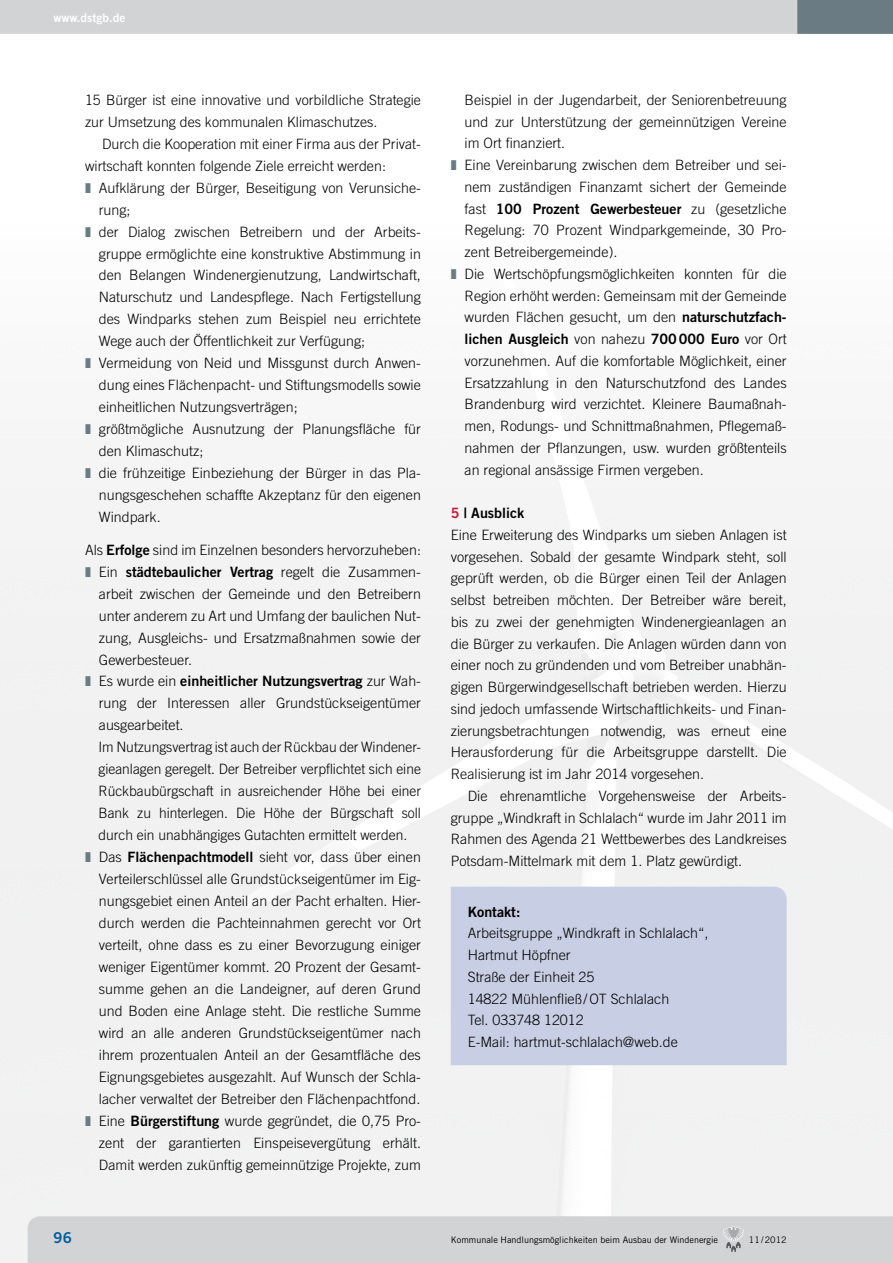
<style>
.page{position:relative;width:893px;height:1263px;background:#fff}
.page>*{position:absolute;margin:0;border:0;box-sizing:border-box;transform-origin:0 0}
.t1{font:15px "Trade Gothic Bold Two";color:#005d9e}
.t2{font:300 14.25px/21.8px "Trade Gothic";color:#000;text-align:justify}
.t3{font:14.25px "Trade Gothic Bold Two";color:#000}
.t4{font:12px "Trade Gothic Bold Two";color:#fff}
.t5{font:9px "Trade Gothic";color:#000}
.s1{color:#6b7b84}
.s2{font-family:"Trade Gothic Bold Two";font-weight:400}
.s3{font-family:"Trade Gothic";font-weight:300}
.s4{color:#c61b37}
</style>
<div class="page">
<svg style="left:0;top:0;width:893px;height:34px;background:#c6c9cb"></svg>
<div style="left:28px;top:1216px;width:865px;height:47px;background:#d1d3d4"></div>
<div style="left:451px;top:887px;width:336px;height:178px;background:#c8cfe4"></div>
<p class="t4" style="left:54px;top:11px;width:74px">www.dstgb.de</p>
<p class="t2" style="left:85px;top:89px;width:337px">15 Bürger ist eine innovative und vorbildliche Strategie zur Umsetzung des kommunalen Klimaschutzes.</p>
<p class="t2" style="left:102px;top:133px;width:320px">Durch die Kooperation mit einer Firma aus der Privat-</p>
<p class="t2" style="left:85px;top:155px;width:302px">wirtschaft konnten folgende Ziele erreicht werden:</p>
<p class="t2" style="left:85px;top:176px;width:337px"><span class="s1">❚</span> Aufklärung der Bürger, Beseitigung von Verunsiche-</p>
<p class="t2" style="left:99px;top:198px;width:33px">rung;</p>
<p class="t2" style="left:85px;top:220px;width:337px"><span class="s1">❚</span> der Dialog zwischen Betreibern und der Arbeits-</p>
<p class="t2" style="left:99px;top:242px;width:324px">gruppe ermöglichte eine konstruktive Abstimmung in</p>
<p class="t2" style="left:99px;top:264px;width:324px">den Belangen Windenergienutzung, Landwirtschaft,</p>
<p class="t2" style="left:99px;top:286px;width:324px">Naturschutz und Landespflege. Nach Fertigstellung</p>
<p class="t2" style="left:99px;top:308px;width:324px">des Windparks stehen zum Beispiel neu errichtete</p>
<p class="t2" style="left:99px;top:330px;width:268px">Wege auch der Öffentlichkeit zur Verfügung;</p>
<p class="t2" style="left:85px;top:352px;width:337px"><span class="s1">❚</span> Vermeidung von Neid und Missgunst durch Anwen-</p>
<p class="t2" style="left:99px;top:374px;width:324px">dung eines Flächenpacht- und Stiftungsmodells sowie</p>
<p class="t2" style="left:99px;top:396px;width:200px">einheitlichen Nutzungsverträgen;</p>
<p class="t2" style="left:85px;top:418px;width:337px"><span class="s1">❚</span> größtmögliche Ausnutzung der Planungsfläche für</p>
<p class="t2" style="left:99px;top:440px;width:106px">den Klimaschutz;</p>
<p class="t2" style="left:85px;top:462px;width:337px"><span class="s1">❚</span> die frühzeitige Einbeziehung der Bürger in das Pla-</p>
<p class="t2" style="left:99px;top:484px;width:324px">nungsgeschehen schaffte Akzeptanz für den eigenen</p>
<p class="t2" style="left:99px;top:506px;width:63px">Windpark.</p>
<p class="t2" style="left:85px;top:539px;width:337px">Als <span class="s2">Erfolge</span> sind im Einzelnen besonders hervorzuheben:</p>
<p class="t3" style="left:85px;top:563px;width:337px"><span class="s1">❚</span> <span class="s3">Ein</span> städtebaulicher Vertrag <span class="s3">regelt die Zusammen-</span></p>
<p class="t2" style="left:99px;top:582px;width:324px">arbeit zwischen der Gemeinde und den Betreibern unter anderem zu Art und Umfang der baulichen Nut&shy;zung, Ausgleichs- und Ersatzmaßnahmen sowie der Gewerbesteuer.</p>
<p class="t3" style="left:85px;top:672px;width:337px"><span class="s1">❚</span> <span class="s3">Es wurde ein</span> einheitlicher Nutzungsvertrag <span class="s3">zur Wah-</span></p>
<p class="t2" style="left:99px;top:692px;width:324px">rung der Interessen aller Grundstückseigentümer</p>
<p class="t2" style="left:99px;top:714px;width:86px">ausgearbeitet.</p>
<p class="t2" style="left:98px;top:736px;width:323px">Im Nutzungsvertrag ist auch der Rückbau der Windener-</p>
<p class="t2" style="left:98px;top:758px;width:324px">gieanlagen geregelt. Der Betreiber verpflichtet sich eine</p>
<p class="t2" style="left:98px;top:780px;width:324px">Rückbaubürgschaft in ausreichender Höhe bei einer</p>
<p class="t2" style="left:98px;top:802px;width:324px">Bank zu hinterlegen. Die Höhe der Bürgschaft soll</p>
<p class="t2" style="left:98px;top:824px;width:310px">durch ein unabhängiges Gutachten ermittelt werden.</p>
<p class="t2" style="left:85px;top:846px;width:337px"><span class="s1">❚</span> Das <span class="s2">Flächenpachtmodell</span> sieht vor, dass über einen</p>
<p class="t2" style="left:99px;top:868px;width:324px">Verteilerschlüssel alle Grundstückseigentümer im Eig-</p>
<p class="t2" style="left:99px;top:890px;width:324px">nungsgebiet einen Anteil an der Pacht erhalten. Hier-</p>
<p class="t2" style="left:99px;top:912px;width:324px">durch werden die Pachteinnahmen gerecht vor Ort</p>
<p class="t2" style="left:99px;top:934px;width:324px">verteilt, ohne dass es zu einer Bevorzugung einiger</p>
<p class="t2" style="left:99px;top:956px;width:324px">weniger Eigentümer kommt. 20 Prozent der Gesamt-</p>
<p class="t2" style="left:99px;top:978px;width:324px">summe gehen an die Landeigner, auf deren Grund</p>
<p class="t2" style="left:99px;top:1000px;width:324px">und Boden eine Anlage steht. Die restliche Summe</p>
<p class="t2" style="left:99px;top:1021px;width:324px">wird an alle anderen Grundstückseigentümer nach</p>
<p class="t2" style="left:99px;top:1043px;width:324px">ihrem prozentualen Anteil an der Gesamtfläche des</p>
<p class="t2" style="left:99px;top:1065px;width:324px">Eignungsgebietes ausgezahlt. Auf Wunsch der Schla-</p>
<p class="t2" style="left:99px;top:1087px;width:323px">lacher verwaltet der Betreiber den Flächenpachtfond.</p>
<p class="t2" style="left:85px;top:1109px;width:337px"><span class="s1">❚</span> Eine <span class="s2">Bürgerstiftung</span> wurde gegründet, die 0,75 Pro-</p>
<p class="t2" style="left:99px;top:1131px;width:324px">zent der garantierten Einspeisevergütung erhält.</p>
<p class="t2" style="left:99px;top:1153px;width:324px">Damit werden zukünftig gemeinnützige Projekte, zum</p>
<p class="t2" style="left:465px;top:89px;width:324px">Beispiel in der Jugendarbeit, der Seniorenbetreuung</p>
<p class="t2" style="left:465px;top:110px;width:324px">und zur Unterstützung der gemeinnützigen Vereine</p>
<p class="t2" style="left:465px;top:132px;width:102px">im Ort finanziert.</p>
<p class="t2" style="left:451px;top:154px;width:337px"><span class="s1">❚</span> Eine Vereinbarung zwischen dem Betreiber und sei-</p>
<p class="t2" style="left:465px;top:176px;width:324px">nem zuständigen Finanzamt sichert der Gemeinde</p>
<p class="t3" style="left:465px;top:200px;width:324px"><span class="s3">fast</span> 100 Prozent Gewerbesteuer <span class="s3">zu (gesetzliche</span></p>
<p class="t2" style="left:465px;top:219px;width:324px">Regelung: 70 Prozent Windparkgemeinde, 30 Pro-</p>
<p class="t2" style="left:465px;top:241px;width:154px">zent Betreibergemeinde).</p>
<p class="t2" style="left:451px;top:263px;width:337px"><span class="s1">❚</span> Die Wertschöpfungsmöglichkeiten konnten für die</p>
<p class="t2" style="left:465px;top:284px;width:324px">Region erhöht werden: Gemeinsam mit der Gemeinde</p>
<p class="t2" style="left:465px;top:306px;width:324px">wurden Flächen gesucht, um den <span class="s2">naturschutzfach-</span></p>
<p class="t3" style="left:465px;top:330px;width:324px">lichen Ausgleich <span class="s3">von nahezu</span> 700000 Euro <span class="s3">vor Ort</span></p>
<p class="t2" style="left:465px;top:350px;width:324px">vorzunehmen. Auf die komfortable Möglichkeit, einer Ersatzzahlung in den Naturschutzfond des Landes Brandenburg wird verzichtet. Kleinere Baumaßnah&shy;men, Rodungs- und Schnittmaßnahmen, Pflegemaß&shy;nahmen der Pflanzungen, usw. wurden größtenteils an regional ansässige Firmen vergeben.</p>
<p class="t3" style="left:451px;top:504px;width:75px"><span class="s4">5</span> | Ausblick</p>
<p class="t2" style="left:451px;top:524px;width:337px">Eine Erweiterung des Windparks um sieben Anlagen ist vorgesehen. Sobald der gesamte Windpark steht, soll geprüft werden, ob die Bürger einen Teil der Anlagen selbst betreiben möchten. Der Betreiber wäre bereit, bis zu zwei der genehmigten Windenergieanlagen an die Bürger zu verkaufen. Die Anlagen würden dann von einer noch zu gründenden und vom Betreiber unabhän&shy;gigen Bürgerwindgesellschaft betrieben werden. Hierzu sind jedoch umfassende Wirtschaftlichkeits- und Finan&shy;zierungsbetrachtungen notwendig, was erneut eine Herausforderung für die Arbeitsgruppe darstellt. Die Realisierung ist im Jahr 2014 vorgesehen.</p>
<p class="t2" style="left:451px;top:785px;width:337px;text-indent:17px">Die ehrenamtliche Vorgehensweise der Arbeits&shy;gruppe „Windkraft in Schlalach“ wurde im Jahr 2011 im Rahmen des Agenda 21 Wettbewerbes des Landkreises Potsdam-Mittelmark mit dem 1. Platz gewürdigt.</p>
<p class="t3" style="left:468px;top:903px;width:54px">Kontakt:</p>
<p class="t2" style="left:468px;top:922px;width:242px;text-align:left">Arbeitsgruppe „Windkraft in Schlalach“,<br>Hartmut Höpfner<br>Straße der Einheit 25<br>14822 Mühlenfließ/OT Schlalach<br>Tel. 033748 12012<br>E-Mail: hartmut-schlalach@web.de</p>
<p class="t1" style="left:54px;top:1228px;width:20px">96</p>
<p class="t5" style="left:451px;top:1234px;width:269px">Kommunale Handlungsmöglichkeiten beim Ausbau der Windenergie</p>
<p class="t5" style="left:749px;top:1234px;width:39px">11/2012</p>
</div>
